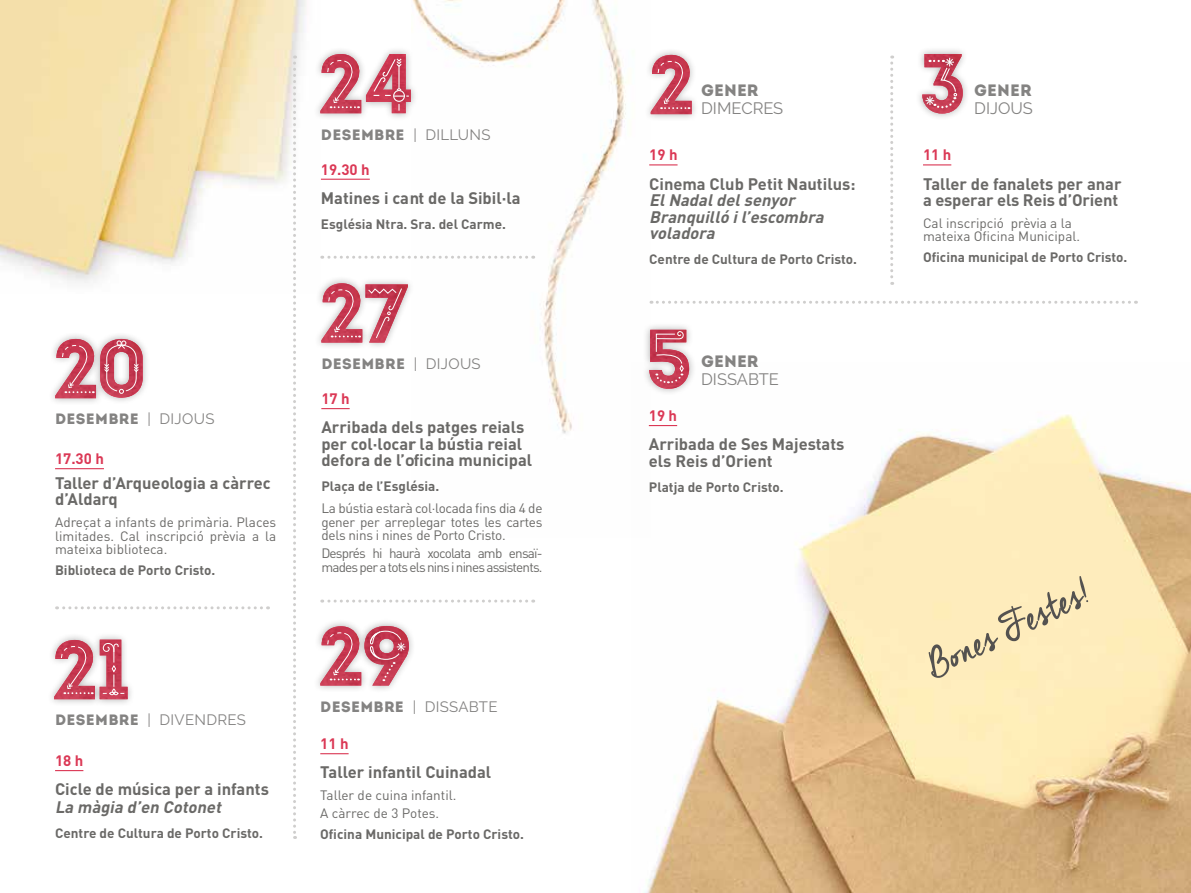
<style>
.page{position:relative;width:1191px;height:893px;background:#fff}
.page>*{position:absolute;margin:0;border:0;box-sizing:border-box;transform-origin:0 0}
.t1{font:47.25px "Cheddar Jack";color:#545250}
.t2{font:700 16.5px/16.5px "DIN";color:#6a6967}
.t3{font:italic 700 16.5px/16.5px "DIN";color:#6a6967}
.t4{font:16.5px "Raleway";color:#848382}
.t5{font:16.5px "Intro";color:#848382}
.t6{font:15px "Intro";letter-spacing:.02em;color:#848382}
.t7{font:15px "Raleway";letter-spacing:.02em;color:#848382}
.t8{font:700 15px "DIN";color:#db3855}
.t9{font:700 13.5px "DIN";color:#6a6967}
.t10{font:13.5px/13.5px "DIN";letter-spacing:-.02em;color:#6a6967;text-align:justify}
.t11{font:13.5px/17.7px "DIN";color:#6a6967}
.t12{font:13.5px/13.5px "DIN";letter-spacing:-.06em;color:#6a6967}
.s1{font-family:"Raleway"}
.s2{font-family:"Intro"}
</style>
<div class="page">
<img style="left:0;top:0;width:306px;height:283px">
<svg style="left:55px;top:770px;width:28px;height:1px"></svg>
<hr style="left:321px;top:179px;width:49px;height:1px;background:#db3855">
<svg style="left:321px;top:408px;width:29px;height:1px"></svg>
<svg style="left:320px;top:753px;width:28px;height:1px"></svg>
<svg style="left:293px;top:56px;width:3px;height:783px"></svg>
<svg style="left:890px;top:56px;width:3px;height:229px"></svg>
<svg style="left:57px;top:606px;width:204px;height:3px"></svg>
<svg style="left:322px;top:600px;width:205px;height:3px"></svg>
<svg style="left:322px;top:256px;width:89px;height:3px"></svg>
<svg style="left:651px;top:301px;width:478px;height:3px"></svg>
<img style="left:644px;top:414px;width:547px;height:479px">
<svg style="left:650px;top:164px;width:27px;height:1px"></svg>
<svg style="left:923px;top:164px;width:28px;height:1px"></svg>
<svg style="left:650px;top:425px;width:27px;height:1px"></svg>
<div style="left:915px;top:46px;width:55px;height:75px;background:#000;opacity:.3"></div>
<div style="left:926px;top:90px;width:36px;height:25px;background:#000;opacity:.3"></div>
<div style="left:946px;top:86px;width:18px;height:17px;background:#e2e2e2"></div>
<svg style="left:916px;top:49px;width:47px;height:65px"></svg>
<div style="left:391px;top:97px;width:16px;height:20px;background:#000;opacity:.3"></div>
<div style="left:386px;top:83px;width:26px;height:26px;background:#f6f6f6"></div>
<div style="left:387px;top:88px;width:25px;height:16px;background:#efefef"></div>
<div style="left:400px;top:88px;width:15px;height:15px;background:#e2e2e2"></div>
<div style="left:357px;top:618px;width:59px;height:75px;background:#000;opacity:.3"></div>
<div style="left:376px;top:655px;width:25px;height:33px;background:#000;opacity:.3"></div>
<div style="left:363px;top:623px;width:45px;height:26px;background:#000;opacity:.3"></div>
<div style="left:363px;top:625px;width:24px;height:27px;background:#000;opacity:.3"></div>
<div style="left:642px;top:322px;width:54px;height:75px;background:#000;opacity:.3"></div>
<div style="left:648px;top:326px;width:33px;height:32px;background:#000;opacity:.3"></div>
<div style="left:649px;top:367px;width:40px;height:23px;background:#000;opacity:.3"></div>
<svg style="left:650px;top:330px;width:39px;height:59px;background:#d27786"></svg>
<div style="left:92px;top:632px;width:43px;height:75px;background:#000;opacity:.3"></div>
<div style="left:114px;top:686px;width:17px;height:15px;background:#000;opacity:.3"></div>
<div style="left:96px;top:686px;width:17px;height:15px;background:#d59da6"></div>
<div style="left:47px;top:632px;width:55px;height:75px;background:#000;opacity:.3"></div>
<div style="left:57px;top:685px;width:42px;height:16px;background:#000;opacity:.3"></div>
<svg style="left:54px;top:639px;width:74px;height:60px"></svg>
<div style="left:313px;top:46px;width:56px;height:75px;background:#000;opacity:.3"></div>
<div style="left:323px;top:99px;width:43px;height:16px;background:#000;opacity:.3"></div>
<svg style="left:320px;top:47px;width:91px;height:66px"></svg>
<svg style="left:321px;top:279px;width:89px;height:68px"></svg>
<div style="left:643px;top:47px;width:56px;height:75px;background:#000;opacity:.3"></div>
<div style="left:653px;top:100px;width:43px;height:16px;background:#000;opacity:.3"></div>
<svg style="left:650px;top:54px;width:45px;height:60px"></svg>
<div style="left:313px;top:618px;width:56px;height:75px;background:#000;opacity:.3"></div>
<div style="left:323px;top:671px;width:43px;height:17px;background:#000;opacity:.3"></div>
<svg style="left:320px;top:626px;width:95px;height:59px"></svg>
<hr style="left:55px;top:468px;width:49px;height:1px;background:#db3855">
<div style="left:48px;top:331px;width:55px;height:75px;background:#000;opacity:.3"></div>
<div style="left:58px;top:384px;width:42px;height:16px;background:#d59da7"></div>
<div style="left:93px;top:331px;width:57px;height:74px;background:#000;opacity:.3"></div>
<div style="left:112px;top:382px;width:19px;height:19px;background:#e9e9e9"></div>
<svg style="left:55px;top:339px;width:93px;height:59px"></svg>
<img style="left:412px;top:0;width:238px;height:538px">
<p class="t6" style="left:321px;top:126px;width:171px">DESEMBRE <span class="s1">| DILLUNS</span></p>
<p class="t8" style="left:321px;top:159px;width:50px">19.30 h</p>
<p class="t2" style="left:321px;top:189px;width:201px">Matines i cant de la Sibil·la</p>
<p class="t9" style="left:321px;top:215px;width:187px">Església Ntra. Sra. del Carme.</p>
<p class="t6" style="left:55px;top:410px;width:161px">DESEMBRE <span class="s1">| DIJOUS</span></p>
<p class="t8" style="left:55px;top:449px;width:50px">17.30 h</p>
<p class="t2" style="left:55px;top:474px;width:217px">Taller d’Arqueologia a càrrec d’Aldarq</p>
<p class="t10" style="left:55px;top:516px;width:223px">Adreçat a infants de primària. Places limitades. Cal inscripció prèvia a la mateixa biblioteca.</p>
<p class="t9" style="left:55px;top:561px;width:162px">Biblioteca de Porto Cristo.</p>
<p class="t6" style="left:321px;top:354px;width:161px">DESEMBRE <span class="s1">| DIJOUS</span></p>
<p class="t8" style="left:321px;top:389px;width:30px">17 h</p>
<p class="t2" style="left:321px;top:418px;width:212px">Arribada dels patges reials per col·locar la bústia reial defora de l’oficina municipal</p>
<p class="t9" style="left:321px;top:478px;width:119px">Plaça de l’Església.</p>
<p class="t10" style="left:321px;top:501px;width:223px">La bústia estarà col·locada fins dia 4 de gener per arreplegar totes les cartes dels nins i nines de Porto Cristo.</p>
<p class="t12" style="left:321px;top:546px;width:223px">Després hi haurà xocolata amb ensaï&shy;mades per a tots els nins i nines assistents.</p>
<p class="t7" style="left:55px;top:711px;width:192px"><span class="s2">DESEMBRE</span> | DIVENDRES</p>
<p class="t8" style="left:55px;top:751px;width:30px">18 h</p>
<p class="t2" style="left:55px;top:780px;width:215px">Cicle de música per a infants</p>
<p class="t3" style="left:55px;top:798px;width:171px">La màgia d’en Cotonet</p>
<p class="t9" style="left:55px;top:824px;width:209px">Centre de Cultura de Porto Cristo.</p>
<p class="t7" style="left:320px;top:698px;width:179px"><span class="s2">DESEMBRE</span> | DISSABTE</p>
<p class="t8" style="left:320px;top:734px;width:30px">11 h</p>
<p class="t2" style="left:320px;top:763px;width:172px">Taller infantil Cuinadal</p>
<p class="t11" style="left:320px;top:786px;width:138px">Taller de cuina infantil.<br>A càrrec de 3 Potes.</p>
<p class="t9" style="left:320px;top:825px;width:205px">Oficina Municipal de Porto Cristo.</p>
<p class="t5" style="left:701px;top:80px;width:59px">GENER</p>
<p class="t4" style="left:701px;top:99px;width:84px">DIMECRES</p>
<p class="t8" style="left:649px;top:145px;width:30px">19 h</p>
<p class="t2" style="left:649px;top:175px;width:208px">Cinema Club Petit Nautilus:</p>
<p class="t3" style="left:649px;top:191px;width:180px">ElNadaldelsenyor<br>Branquilló il’escombra voladora</p>
<p class="t9" style="left:649px;top:250px;width:209px">Centre de Cultura de Porto Cristo.</p>
<p class="t5" style="left:701px;top:351px;width:59px">GENER</p>
<p class="t4" style="left:701px;top:369px;width:79px">DISSABTE</p>
<p class="t8" style="left:649px;top:406px;width:30px">19 h</p>
<p class="t2" style="left:649px;top:435px;width:197px">Arribada de Ses Majestats els Reis d’Orient</p>
<p class="t9" style="left:649px;top:478px;width:136px">Platja de Porto Cristo.</p>
<p class="t5" style="left:974px;top:80px;width:59px">GENER</p>
<p class="t4" style="left:974px;top:98px;width:60px">DIJOUS</p>
<p class="t8" style="left:923px;top:145px;width:30px">11 h</p>
<p class="t2" style="left:923px;top:175px;width:200px">Taller de fanalets per anar a esperar els Reis d’Orient</p>
<p class="t11" style="left:923px;top:216px;width:159px;line-height:13.2px">Cal inscripció prèvia a la mateixa Oficina Municipal.</p>
<p class="t9" style="left:923px;top:248px;width:206px">Oficina municipal de Porto Cristo.</p>
<h1 class="t1" style="left:916px;top:643px;width:179px;rotate:-26deg">Bones Festes!</h1>
</div>
